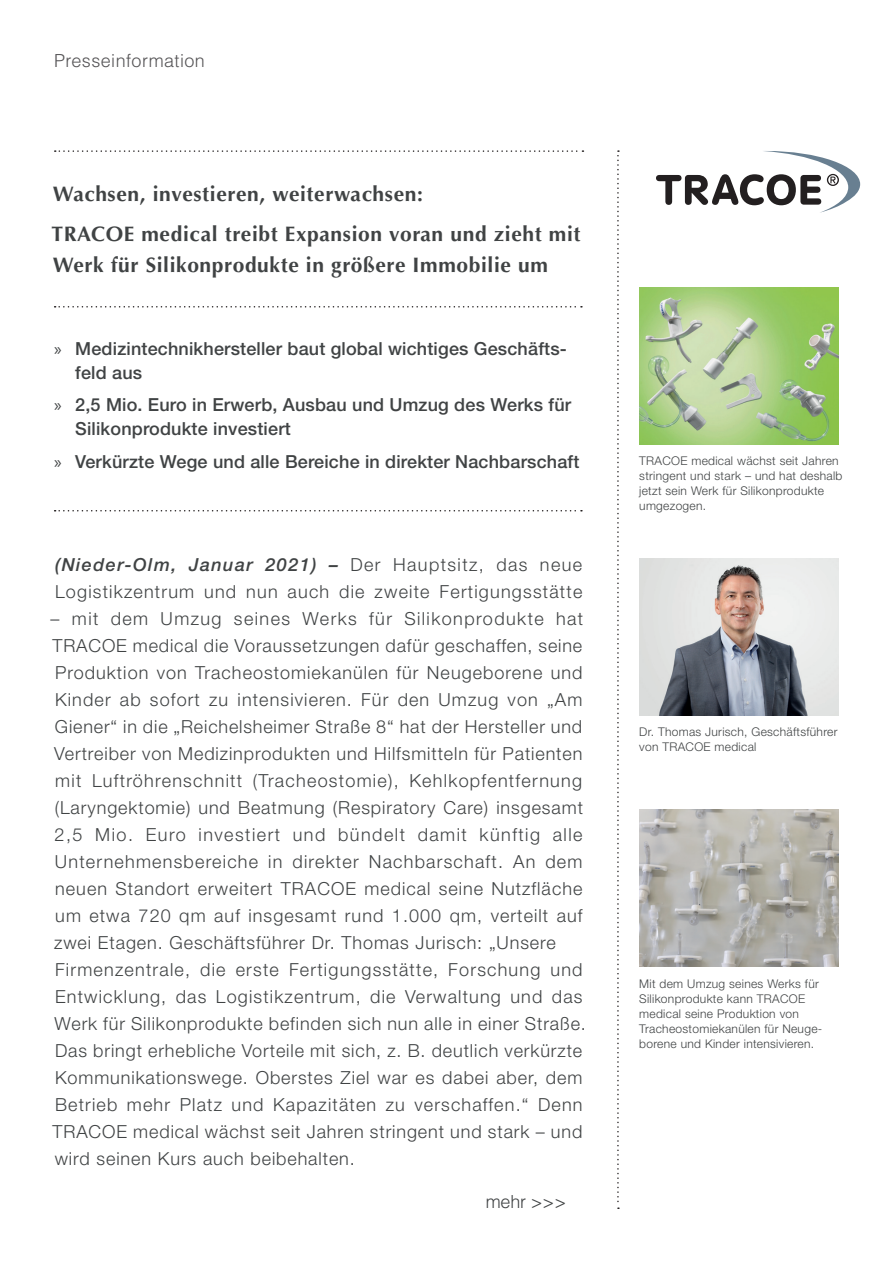
<style>
.page{position:relative;width:893px;height:1263px;background:#fff}
.page>*{position:absolute;margin:0;border:0;box-sizing:border-box;transform-origin:0 0}
.Liste{font:700 21px/31.5px "Optima LT Std";letter-spacing:.03em;color:#404344}
.t1{font:300 18px/27px "Helvetica Neue LT Pro";letter-spacing:.05em;color:#404344}
.t2{font:500 18px/24px "Helvetica Neue LT Pro";letter-spacing:.01em;color:#404344}
.t3{font:300 18px "Helvetica LT Std";letter-spacing:.025em;color:#555456}
.t4{font:300 18px "Helvetica LT Std";color:#404344}
.t5{font:300 12px/15px "Helvetica Neue LT Pro";letter-spacing:.025em;color:#404344}
.s1{font-family:"Myriad Pro";font-weight:400}
.s2{font-weight:500;font-style:italic}
</style>
<div class="page">
<svg style="left:617px;top:150px;width:2px;height:1059px"></svg>
<svg style="left:55px;top:150px;width:528px;height:2px"></svg>
<svg style="left:656px;top:151px;width:204px;height:62px"></svg>
<svg style="left:55px;top:306px;width:527px;height:2px"></svg>
<svg style="left:55px;top:510px;width:527px;height:1px"></svg>
<img style="left:639px;top:287px;width:200px;height:157px">
<img style="left:639px;top:809px;width:200px;height:158px">
<img style="left:639px;top:558px;width:200px;height:157px">
<p class="t3" style="left:54px;top:49px;width:152px">Presseinformation</p>
<p class="Liste" style="left:53px;top:178px;width:372px">Wachsen, investieren, weiterwachsen:</p>
<p class="Liste" style="left:52px;top:218px;width:530px">TRACOE medical treibt Expansion voran und zieht mit<br>Werk für Silikonprodukte in größere Immobilie um</p>
<p class="t2" style="left:75px;top:336px;width:493px;text-indent:-21px"><span class="s1">»</span> Medizintechnikhersteller baut global wichtiges Geschäfts&shy;feld aus</p>
<p class="t2" style="left:75px;top:393px;width:497px;text-indent:-21px"><span class="s1">»</span> 2,5 Mio. Euro in Erwerb, Ausbau und Umzug des Werks für<br>Silikonprodukte investiert</p>
<p class="t2" style="left:54px;top:449px;width:527px"><span class="s1">»</span> Verkürzte Wege und alle Bereiche in direkter Nachbarschaft</p>
<p class="t5" style="left:639px;top:453px;width:201px">TRACOE medical wächst seit Jahren</p>
<p class="t5" style="left:639px;top:468px;width:205px">stringent und stark – und hat deshalb</p>
<p class="t5" style="left:639px;top:483px;width:186px">jetzt sein Werk für Silikonprodukte</p>
<p class="t5" style="left:639px;top:498px;width:68px">umgezogen.</p>
<p class="t1" style="left:55px;top:550px;width:529px"><span class="s2">(Nieder-Olm, Januar 2021) –</span> Der Hauptsitz, das neue<br>Logistikzentrum und nun auch die zweite Fertigungsstätte</p>
<p class="t1" style="left:51px;top:604px;width:534px;text-align:justify">– mit dem Umzug seines Werks für Silikonprodukte hat TRACOE medical die Voraussetzungen dafür geschaffen, seine Produktion von Tracheostomiekanülen für Neugeborene und Kinder ab sofort zu intensivieren. Für den Umzug von „Am Giener“ in die „Reichelsheimer Straße 8“ hat der Hersteller und Vertreiber von Medizinprodukten und Hilfsmitteln für Patienten mit Luftröhrenschnitt (Tracheostomie), Kehlkopfentfernung (Laryngektomie) und Beatmung (Respiratory Care) insgesamt 2,5 Mio. Euro investiert und bündelt damit künftig alle Unternehmensbereiche in direkter Nachbarschaft. An dem neuen Standort erweitert TRACOE medical seine Nutzfläche um etwa 720 qm auf insgesamt rund 1.000 qm, verteilt auf zwei Etagen. Geschäftsführer Dr. Thomas Jurisch: „Unsere</p>
<p class="t1" style="left:53px;top:955px;width:535px">Firmenzentrale, die erste Fertigungsstätte, Forschung und Entwicklung, das Logistikzentrum, die Verwaltung und das Werk für Silikonprodukte befinden sich nun alle in einer Straße.<br>Das bringt erhebliche Vorteile mit sich, z. B. deutlich verkürzte Kommunikationswege. Oberstes Ziel war es dabei aber, dem Betrieb mehr Platz und Kapazitäten zu verschaffen.“ Denn TRACOE medical wächst seit Jahren stringent und stark – und wird seinen Kurs auch beibehalten.</p>
<p class="t4" style="left:486px;top:1190px;width:82px">mehr &gt;&gt;&gt;</p>
<p class="t5" style="left:639px;top:724px;width:200px">Dr. Thomas Jurisch, Geschäftsführer von TRACOE medical</p>
<p class="t5" style="left:639px;top:976px;width:181px">Mit dem Umzug seines Werks für</p>
<p class="t5" style="left:639px;top:991px;width:185px">Silikonprodukte kann TRACOE medical seine Produktion von<br>Tracheostomiekanülen für Neuge&shy;borene und Kinder intensivieren.</p>
</div>
